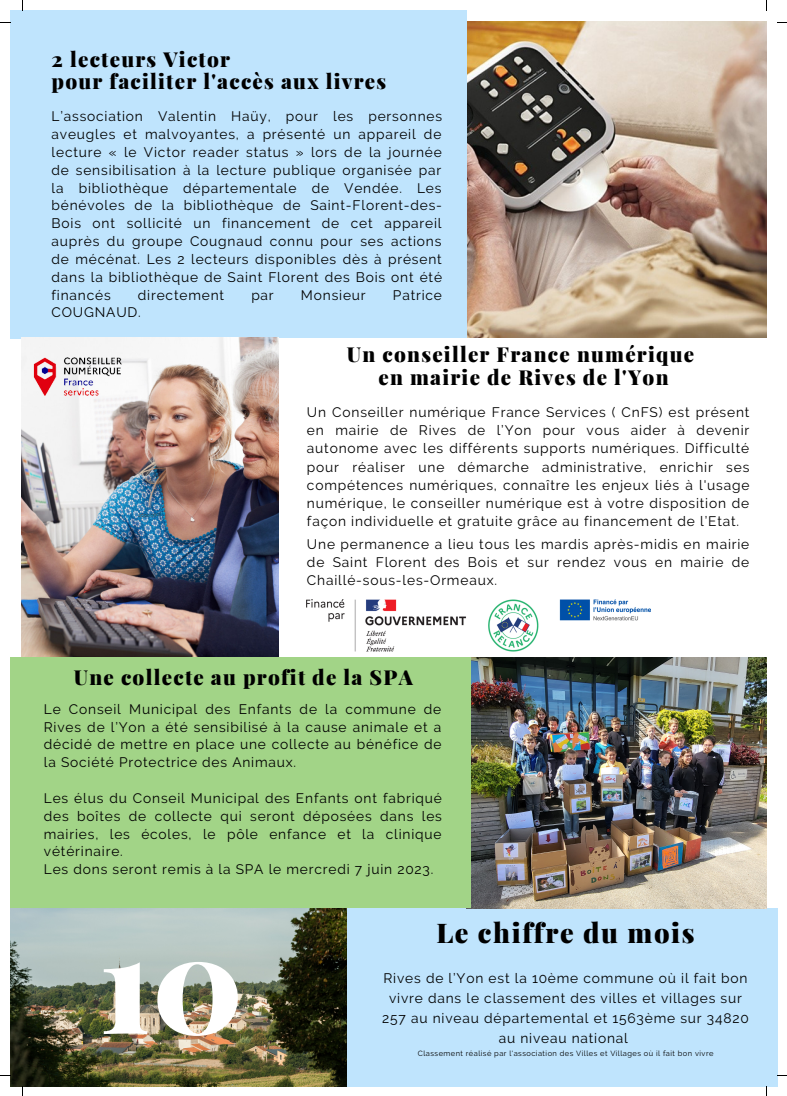
<style>
.page{position:relative;width:787px;height:1096px;background:#fff}
.page>*{position:absolute;margin:0;border:0;box-sizing:border-box;transform-origin:0 0}
.t1{font:900 135.25px "Playfair Display";color:#fff}
.t2{font:900 27.12px "Playfair Display";letter-spacing:.06em;color:#000}
.t3{font:900 20.62px "Playfair Display";letter-spacing:.06em;color:#000}
.t4{font:13.75px/17.9px "Raleway";letter-spacing:.06em;color:#000;text-align:justify}
.t5{font:7.5px "Raleway";letter-spacing:.06em;color:#000}
</style>
<div class="page">
<img style="left:466px;top:22px;width:300px;height:316px">
<div style="left:10px;top:10px;width:456px;height:329px;background:#bfe4fd"></div>
<div style="left:262px;top:338px;width:515px;height:319px;background:#fff"></div>
<div style="left:333px;top:907px;width:444px;height:179px;background:#bfe4fd"></div>
<img style="left:10px;top:907px;width:337px;height:179px">
<img style="left:22px;top:338px;width:257px;height:319px">
<img style="left:21px;top:342px;width:122px;height:69px">
<img style="left:307px;top:599px;width:343px;height:52px">
<img style="left:466px;top:657px;width:300px;height:251px">
<div style="left:10px;top:657px;width:461px;height:250px;background:#a2d487"></div>
<p class="t3" style="left:52px;top:44px;width:180px">2 lecteurs Victor</p>
<p class="t3" style="left:52px;top:67px;width:336px">pour faciliter l'accès aux livres</p>
<p class="t4" style="left:52px;top:107px;width:392px">L’association Valentin Haüy, pour les personnes aveugles et malvoyantes, a présenté un appareil de lecture « le Victor reader status » lors de la journée de sensibilisation à la lecture publique organisée par la bibliothèque départementale de Vendée. Les bénévoles de la bibliothèque de Saint-Florent-des-Bois ont sollicité un financement de cet appareil auprès du groupe Cougnaud connu pour ses actions de mécénat. Les 2 lecteurs disponibles dès à présent dans la bibliothèque de Saint Florent des Bois ont été financés</p>
<p class="t4" style="left:138px;top:286px;width:88px">directement</p>
<p class="t4" style="left:251px;top:286px;width:24px">par</p>
<p class="t4" style="left:301px;top:286px;width:66px">Monsieur</p>
<p class="t4" style="left:393px;top:286px;width:51px">Patrice</p>
<p class="t4" style="left:52px;top:303px;width:91px">COUGNAUD.</p>
<p class="t3" style="left:347px;top:340px;width:349px">Un conseiller France numérique</p>
<p class="t3" style="left:378px;top:362px;width:292px">en mairie de Rives de l'Yon</p>
<p class="t4" style="left:307px;top:403px;width:444px">Un Conseiller numérique France Services ( CnFS) est présent en mairie de Rives de l’Yon pour vous aider à devenir autonome avec les différents supports numériques. Difficulté pour réaliser une démarche administrative, enrichir ses compétences numériques, connaître les enjeux liés à l'usage numérique, le conseiller numérique est à votre disposition de façon individuelle et gratuite grâce au financement de l’Etat.</p>
<p class="t4" style="left:307px;top:535px;width:444px">Une permanence a lieu tous les mardis après-midis en mairie de Saint Florent des Bois et sur rendez vous en mairie de Chaillé-sous-les-Ormeaux.</p>
<p class="t3" style="left:74px;top:662px;width:341px">Une collecte au profit de la SPA</p>
<p class="t4" style="left:44px;top:700px;width:399px">Le Conseil Municipal des Enfants de la commune de Rives de l’Yon a été sensibilisé à la cause animale et a décidé de mettre en place une collecte au bénéfice de la Société Protectrice des Animaux.</p>
<p class="t4" style="left:44px;top:789px;width:400px">Les élus du Conseil Municipal des Enfants ont fabriqué des boîtes de collecte qui seront déposées dans les mairies, les écoles, le pôle enfance et la clinique vétérinaire.</p>
<p class="t4" style="left:44px;top:860px;width:391px">Les dons seront remis à la SPA le mercredi 7 juin 2023.</p>
<p class="t1" style="left:99px;top:887px;width:146px">10</p>
<p class="t2" style="left:436px;top:913px;width:260px">Le chiffre du mois</p>
<p class="t4" style="left:382px;top:968px;width:368px;line-height:20px;text-align:center">Rives de l’Yon est la 10ème commune où il fait bon vivre dans le classement des villes et villages sur 257 au niveau départemental et 1563ème sur 34820 au niveau national</p>
<p class="t5" style="left:418px;top:1049px;width:297px">Classement réalisé par l'association des Villes et Villages où il fait bon vivre</p>
</div>
